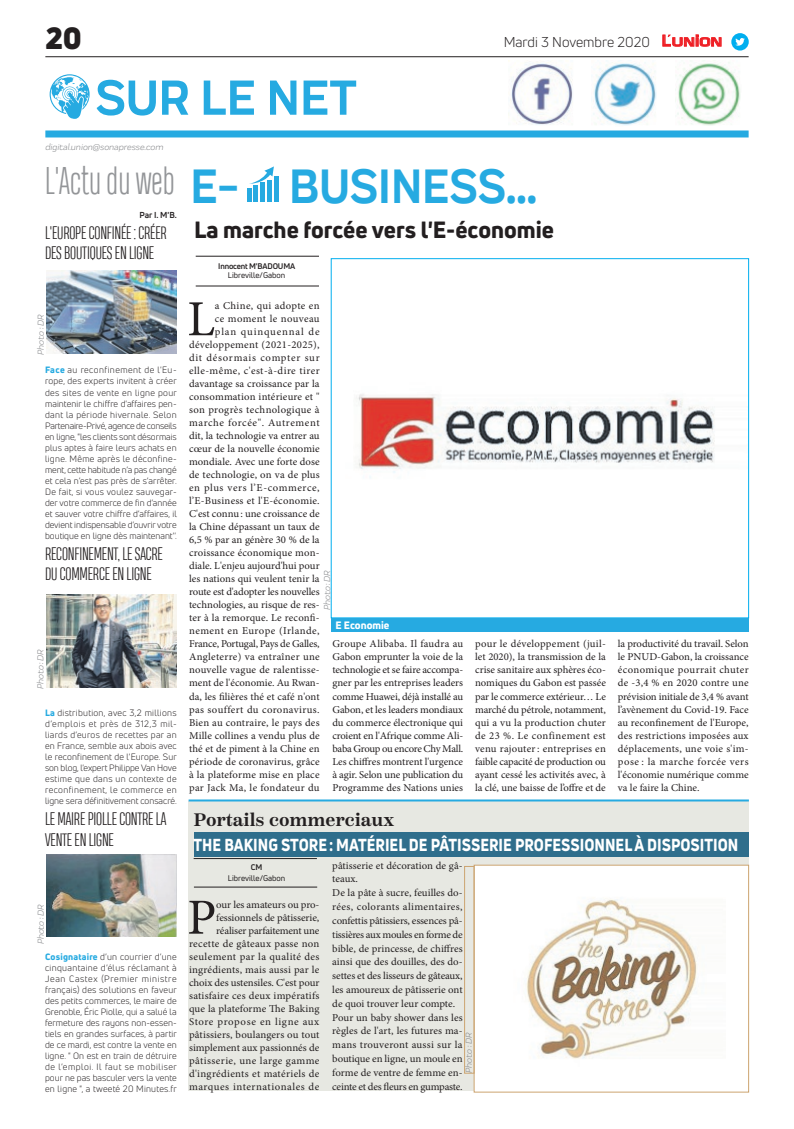
<style>
.page{position:relative;width:794px;height:1129px;background:#fff}
.page>*{position:absolute;margin:0;border:0;box-sizing:border-box;transform-origin:0 0}
.t1{font:700 51px "Praktika";color:#26aae1}
.t2{font:50.5px "Minion Pro";color:#231f20}
.t3{font:700 50px "Praktika";color:#26aae1;scale:.95 1}
.t4{font:300 36px "Heading Compressed Pro";color:#939598;scale:.91 1}
.t5{font:900 30px "Uni Neue";color:#231f20}
.t6{font:800 23px "Uni Neue";color:#231f20}
.t7{font:600 18px "Scotch Text";color:#231f20}
.t8{font:300 17px/20.6px "Heading Compressed Pro";letter-spacing:-.01em;color:#231f20}
.t9{font:800 17px "Uni Neue";color:#fff;scale:.87 1}
.t10{font:14px "Uni Neue";color:#231f20}
.t11{font:10.5px/13px "Minion Pro";letter-spacing:.005em;color:#231f20;text-align:justify}
.t12{font:800 10.5px "Uni Neue";color:#fff}
.t13{font:9px/11px "Uni Neue";color:#231f20;text-align:justify}
.t14{font:italic 9px "Praktika";color:#818386}
.t15{font:700 8.5px "Uni Neue";color:#231f20}
.t16{font:8px "Uni Neue";color:#231f20}
.t17{font:700 8px "Uni Neue";letter-spacing:-.02em;color:#231f20}
.s1{font-family:"Eurostile";font-weight:600;font-size:14.9px;color:#ee1d23}
.s2{font-family:"Eurostile";font-weight:600;font-size:11.4px;color:#ee1d23}
.s3{font-weight:800;color:#26aae1}
</style>
<div class="page">
<hr style="left:45px;top:56px;width:703px;height:1px;background:#231f20">
<div style="left:45px;top:130px;width:703px;height:7px;background:#26aae1"></div>
<svg style="left:662px;top:34px;width:60px;height:13px"></svg>
<div style="left:731px;top:33px;width:17px;height:18px;background:#00aeef;border-radius:50%"></div>
<svg style="left:735px;top:38px;width:10px;height:8px"></svg>
<img style="left:508px;top:62px;width:65px;height:63px">
<img style="left:593px;top:62px;width:64px;height:64px">
<img style="left:675px;top:62px;width:66px;height:64px">
<svg style="left:50px;top:74px;width:40px;height:45px"></svg>
<div style="left:189px;top:801px;width:560px;height:289px;background:#e7e8e2"></div>
<hr style="left:189px;top:799px;width:560px;height:2px;background:#26aae1">
<hr style="left:247px;top:188px;width:4px;height:14px;background:#26aae1">
<hr style="left:254px;top:185px;width:4px;height:17px;background:#26aae1">
<div style="left:260px;top:183px;width:5px;height:19px;background:#26aae1"></div>
<div style="left:267px;top:180px;width:5px;height:22px;background:#26aae1"></div>
<div style="left:274px;top:176px;width:5px;height:26px;background:#26aae1"></div>
<svg style="left:249px;top:166px;width:25px;height:18px"></svg>
<img style="left:47px;top:270px;width:130px;height:83px">
<img style="left:46px;top:594px;width:131px;height:93px">
<img style="left:47px;top:854px;width:130px;height:81px">
<hr style="left:196px;top:285px;width:123px;height:1px;background:#231f20">
<hr style="left:196px;top:256px;width:123px;height:1px;background:#231f20">
<img style="left:357px;top:394px;width:358px;height:84px">
<div style="left:331px;top:258px;width:418px;height:360px;border:1px solid #00aeef"></div>
<div style="left:331px;top:618px;width:417px;height:13px;background:#26aae1"></div>
<div style="left:194px;top:832px;width:554px;height:24px;background:#2f6e8c"></div>
<hr style="left:194px;top:886px;width:123px;height:1px;background:#231f20">
<hr style="left:194px;top:858px;width:123px;height:1px;background:#231f20">
<div style="left:474px;top:865px;width:274px;height:226px;background:#fff"></div>
<img style="left:526px;top:898px;width:171px;height:161px">
<div style="left:473px;top:864px;width:276px;height:228px;border:1px solid #cca470"></div>
<div style="left:464px;top:865px;width:10px;height:208px;border:1px solid #cca470"></div>
<h3 class="t5" style="left:45px;top:17px;width:38px">20</h3>
<h3 class="t10" style="left:504px;top:33px;width:220px">Mardi 3 Novembre 2020 <span class="s1">L</span><span class="s2">UNION</span></h3>
<h1 class="t1" style="left:95px;top:57px;width:263px">SUR LE NET</h1>
<p class="t14" style="left:45px;top:140px;width:120px">digital.union@sonapresse.com</p>
<h3 class="t4" style="left:45px;top:160px;width:144px">L'Actu du web</h3>
<p class="t15" style="left:139px;top:210px;width:39px">Par I. M'B.</p>
<h3 class="t8" style="left:45px;top:224px;width:123px">L'EUROPE CONFINÉE : CRÉER<br>DES BOUTIQUES EN LIGNE</h3>
<p class="t14" style="left:34px;top:354px;width:41px;rotate:-90deg">Photo : DR</p>
<p class="t13" style="left:45px;top:364px;width:133px"><span class="s3">Face</span> au reconfinement de l'Eu&shy;rope, des experts invitent à créer des sites de vente en ligne pour maintenir le chiffre d'affaires pen&shy;dant la période hivernale. Selon Partenaire-Privé, agence de conseils en ligne, "les clients sont désormais plus aptes à faire leurs achats en ligne. Même après le déconfine&shy;ment, cette habitude n’a pas changé et cela n’est pas près de s’arrêter.<br>De fait, si vous voulez sauvegar&shy;der votre commerce de fin d’année et sauver votre chiffre d’affaires, il devient indispensable d’ouvrir votre boutique en ligne dès maintenant''.</p>
<h3 class="t8" style="left:45px;top:545px;width:119px">RECONFINEMENT, LE SACRE<br>DU COMMERCE EN LIGNE</h3>
<p class="t14" style="left:34px;top:689px;width:41px;rotate:-90deg">Photo : DR</p>
<p class="t13" style="left:45px;top:707px;width:133px"><span class="s3">La</span> distribution, avec 3,2 millions d’emplois et près de 312,3 mil&shy;liards d’euros de recettes par an en France, semble aux abois avec le reconfinement de l'Europe. Sur son blog, l'expert Philippe Van Hove estime que dans un contexte de reconfinement, le commerce en ligne sera définitivement consacré.</p>
<h3 class="t8" style="left:45px;top:810px;width:123px">LE MAIRE PIOLLE CONTRE LA<br>VENTE EN LIGNE</h3>
<p class="t14" style="left:34px;top:944px;width:41px;rotate:-90deg">Photo : DR</p>
<p class="t13" style="left:45px;top:950px;width:133px"><span class="s3">Cosignataire</span> d’un courrier d’une cinquantaine d’élus réclamant à Jean Castex (Premier ministre français) des solutions en faveur des petits commerces, le maire de Grenoble, Éric Piolle, qui a salué la fermeture des rayons non-essen&shy;tiels en grandes surfaces, à partir de ce mardi, est contre la vente en ligne. " On est en train de détruire de l’emploi. Il faut se mobiliser pour ne pas basculer vers la vente en ligne ", a tweeté 20 Minutes.fr</p>
<h3 class="t3" style="left:190px;top:147px;width:366px">E- BUSINESS...</h3>
<h3 class="t6" style="left:194px;top:214px;width:361px">La marche forcée vers l'E-économie</h3>
<p class="t17" style="left:218px;top:261px;width:78px">Innocent M'BADOUMA</p>
<p class="t16" style="left:228px;top:270px;width:59px">Libreville/Gabon</p>
<p class="t11" style="left:189px;top:299px;width:132px;text-align:right">a Chine, qui adopte en<br>ce moment le nouveau<br>plan quinquennal de développement (2021-2025), dit désormais compter sur elle-même, c'est-à-dire tirer davantage sa croissance par la consommation intérieure et " son progrès technologique à marche forcée". Autrement dit, la technologie va entrer au cœur de la nouvelle économie mondiale. Avec une forte dose de technologie, on va de plus en plus vers l’E-commerce, l’E-Business et l'E-économie.<br>C'est connu: une croissance de la Chine dépassant un taux de<br>6,5 % par an génère 30 % de la croissance économique mon&shy;diale. L'enjeu aujourd'hui pour les nations qui veulent tenir la route est d'adopter les nouvelles technologies, au risque de res&shy;ter à la remorque. Le reconfi&shy;nement en Europe (Irlande,<br>France, Portugal, Pays de Galles,<br>Angleterre) va entraîner une nouvelle vague de ralentisse&shy;ment de l'économie. Au Rwan&shy;da, les filières thé et café n'ont pas souffert du coronavirus.<br>Bien au contraire, le pays des<br>Mille collines a vendu plus de thé et de piment à la Chine en période de coronavirus, grâce à la plateforme mise en place par Jack Ma, le fondateur du</p>
<h2 class="t2" style="left:187px;top:285px;width:29px">L</h2>
<p class="t14" style="left:321px;top:609px;width:41px;rotate:-90deg">Photo : DR</p>
<p class="t12" style="left:335px;top:618px;width:55px">E Economie</p>
<p class="t11" style="left:332px;top:637px;width:132px">Groupe Alibaba. Il faudra au Gabon emprunter la voie de la technologie et se faire accompa&shy;gner par les entreprises leaders comme Huawei, déjà installé au Gabon, et les leaders mondiaux du commerce électronique qui croient en l'Afrique comme Ali&shy;baba Group ou encore Chy Mall.<br>Les chiffres montrent l'urgence à agir. Selon une publication du Programme des Nations unies</p>
<p class="t11" style="left:475px;top:637px;width:132px">pour le développement (juil&shy;let 2020), la transmission de la crise sanitaire aux sphères éco&shy;nomiques du Gabon est passée par le commerce extérieur… Le marché du pétrole, notamment, qui a vu la production chuter de 23 %. Le confinement est venu rajouter: entreprises en faible capacité de production ou ayant cessé les activités avec, à la clé, une baisse de l’offre et de</p>
<p class="t11" style="left:618px;top:637px;width:132px">la productivité du travail. Selon le PNUD-Gabon, la croissance économique pourrait chuter de -3,4 % en 2020 contre une prévision initiale de 3,4 % avant l’avènement du Covid-19. Face au reconfinement de l'Europe, des restrictions imposées aux déplacements, une voie s'im&shy;pose : la marche forcée vers l'économie numérique comme va le faire la Chine.</p>
<h3 class="t7" style="left:194px;top:809px;width:202px">Portails commerciaux</h3>
<p class="t17" style="left:251px;top:862px;width:13px">CM</p>
<p class="t16" style="left:228px;top:872px;width:59px">Libreville/Gabon</p>
<h3 class="t9" style="left:194px;top:833px;width:627px">THE BAKING STORE: MATÉRIEL DE PÂTISSERIE PROFESSIONNEL À DISPOSITION</h3>
<p class="t11" style="left:332px;top:858px;width:132px;line-height:13.8px;text-align:left">pâtisserie et décoration de gâ&shy;teaux.<br>De la pâte à sucre, feuilles do&shy;rées, colorants alimentaires, confettis pâtissiers, essences pâ&shy;tissières aux moules en forme de bible, de princesse, de chiffres ainsi que des douilles, des do&shy;settes et des lisseurs de gâteaux, les amoureux de pâtisserie ont de quoi trouver leur compte.<br>Pour un baby shower dans les règles de l'art, les futures ma&shy;mans trouveront aussi sur la boutique en ligne, un moule en forme de ventre de femme en&shy;ceinte et des fleurs en gumpaste.</p>
<p class="t11" style="left:189px;top:897px;width:132px;text-align:right">our les amateurs ou pro&shy;fessionnels de pâtisserie, réaliser parfaitement une recette de gâteaux passe non seulement par la qualité des ingrédients, mais aussi par le choix des ustensiles. C'est pour satisfaire ces deux impératifs que la plateforme The Baking<br>Store propose en ligne aux pâtissiers, boulangers ou tout simplement aux passionnés de pâtisserie, une large gamme d'ingrédients et matériels de marques internationales de</p>
<h2 class="t2" style="left:187px;top:883px;width:31px">P</h2>
<p class="t14" style="left:462px;top:1072px;width:41px;rotate:-90deg">Photo : DR</p>
</div>
